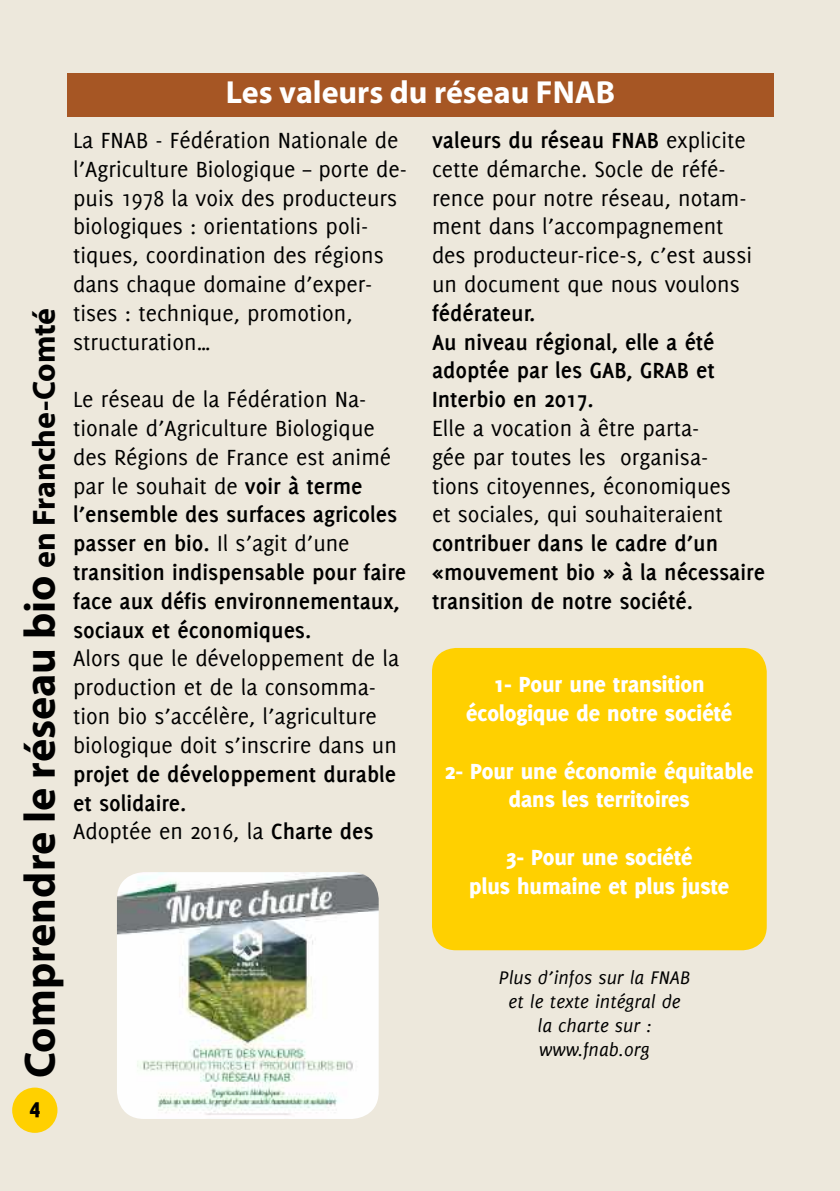
<style>
.page{position:relative;width:840px;height:1191px;background:#fff}
.page>*{position:absolute;margin:0;border:0;box-sizing:border-box;transform-origin:0 0}
.t1{font:700 44px "Myriad Pro";color:#000}
.t2{font:700 32px "Myriad Pro";color:#fff}
.t3{font:24px/28.8px "Delicious";color:#000}
.t4{font:700 24px/28.8px "Delicious";color:#000}
.t5{font:800 24px/28.8px "Delicious";color:#fff;text-align:center}
.t6{font:800 24px "Delicious";color:#000}
.t7{font:italic 20px/24px "Delicious";color:#000;text-align:center}
.s1{font-size:32px}
.s2{font-weight:400}
.s3{font-weight:700}
</style>
<div class="page">
<div style="left:0;top:0;width:839px;height:1191px;background:#ede8dc"></div>
<div style="left:67px;top:73px;width:706px;height:44px;background:#a65624"></div>
<img style="left:117px;top:872px;width:261px;height:247px">
<div style="left:12px;top:1087px;width:45px;height:45px;background:#ffd000;border-radius:50%"></div>
<div style="left:432px;top:648px;width:334px;height:302px;background:#ffd000;border-radius:24px"></div>
<h1 class="t1" style="left:11px;top:1078px;width:772px;rotate:-90deg">Comprendre le réseau bio <span class="s1">en Franche-Comté</span></h1>
<p class="t6" style="left:29px;top:1092px;width:12px">4</p>
<h2 class="t2" style="left:226px;top:71px;width:390px">Les valeurs du réseau FNAB</h2>
<p class="t3" style="left:73px;top:125px;width:335px">La FNAB - Fédération Nationale de l’Agriculture Biologique – porte de&shy;puis 1978 la voix des producteurs biologiques : orientations poli&shy;tiques, coordination des régions dans chaque domaine d’exper&shy;tises : technique, promotion, structuration…</p>
<p class="t4" style="left:73px;top:385px;width:334px"><span class="s2">Le réseau de la Fédération Na&shy;tionale d’Agriculture Biologique des Régions de France est animé par le souhait de</span> voir à terme l’ensemble des surfaces agricoles passer en bio. <span class="s2">Il s’agit d’une </span>transition indispensable pour faire face aux défis environnementaux, sociaux et économiques.</p>
<p class="t3" style="left:73px;top:644px;width:327px">Alors que le développement de la production et de la consomma&shy;tion bio s’accélère, l’agriculture biologique doit s’inscrire dans un</p>
<p class="t4" style="left:73px;top:759px;width:324px">projet de développement durable et solidaire.<br><span class="s2">Adoptée en 2016, la</span> Charte des</p>
<p class="t3" style="left:432px;top:125px;width:321px"><span class="s3">valeurs du réseau FNAB</span> explicite cette démarche. Socle de réfé&shy;rence pour notre réseau, notam&shy;ment dans l’accompagnement des producteur-rice-s, c’est aussi un document que nous voulons</p>
<p class="t4" style="left:432px;top:298px;width:284px">fédérateur.<br>Au niveau régional, elle a été adoptée par les GAB, GRAB et<br>Interbio en 2017.</p>
<p class="t3" style="left:432px;top:413px;width:300px">Elle a vocation à être parta&shy;gée par toutes les organisa&shy;tions citoyennes, économiques et sociales, qui souhaiteraient</p>
<p class="t4" style="left:432px;top:529px;width:334px">contribuer dans le cadre d’un «mouvement bio » à la nécessaire transition de notre société.</p>
<p class="t5" style="left:466px;top:669px;width:267px">1- Pour une transition écologique de notre société</p>
<p class="t5" style="left:444px;top:756px;width:310px">2- Pour une économie équitable dans les territoires</p>
<p class="t5" style="left:469px;top:842px;width:261px">3- Pour une société<br>plus humaine et plus juste</p>
<p class="t7" style="left:498px;top:965px;width:192px">Plus d’infos sur la FNAB et le texte intégral de la charte sur : www.fnab.org</p>
</div>
